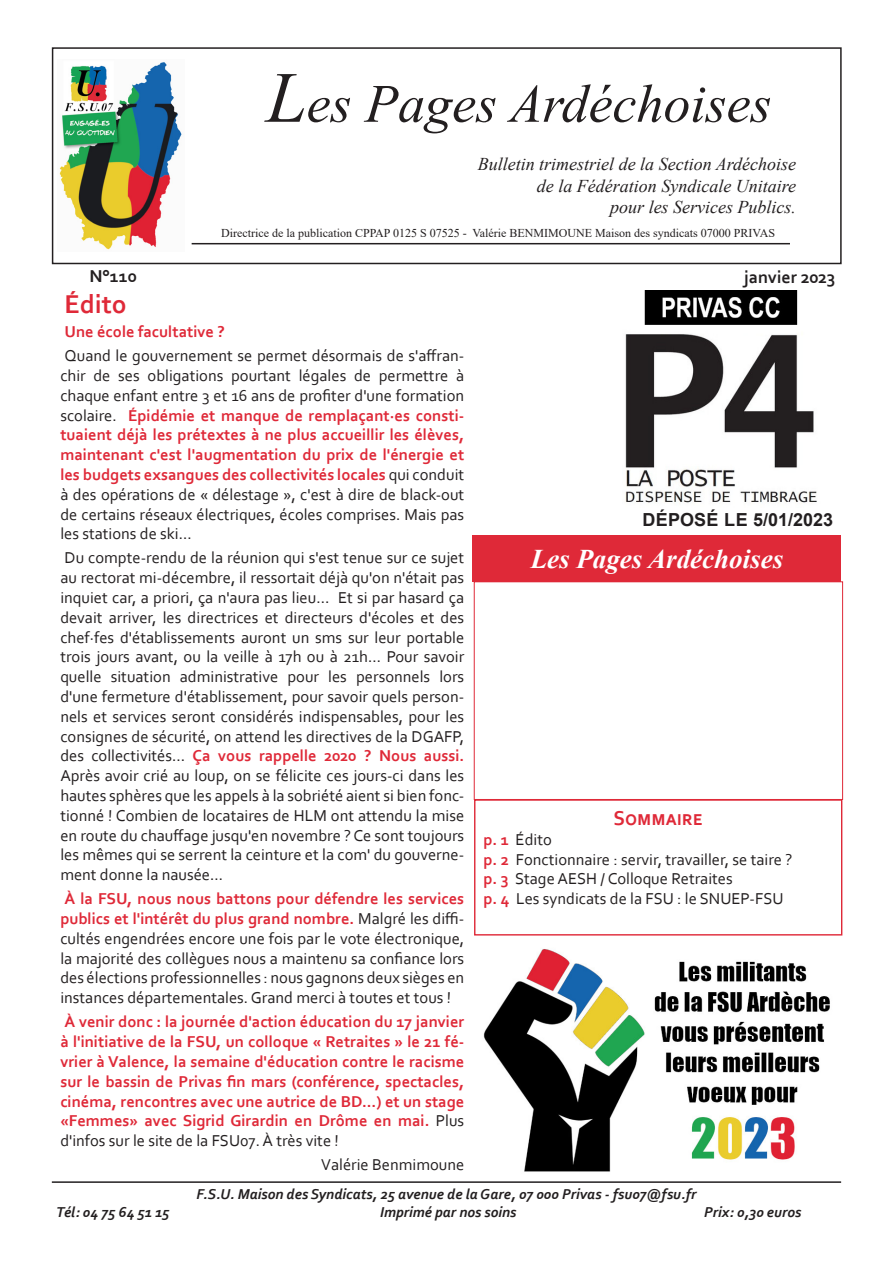
<style>
.page{position:relative;width:893px;height:1263px;background:#fff}
.page>*{position:absolute;margin:0;border:0;box-sizing:border-box;transform-origin:0 0}
.t1{font:italic 54px "Times New Roman";color:#231f20}
.t2{font:italic 700 27px "Times New Roman";color:#fff}
.t3{font:700 27px "Corbel";color:#df2938}
.t4{font:700 21px "Corbel";color:#df2938;scale:.95 1}
.t5{font:italic 18px "Times New Roman";color:#231f20}
.t6{font:700 18px "Arial";color:#231f20}
.t7{font:700 18px "Corbel";color:#231f20}
.t8{font:16.5px/19.8px "Corbel";color:#231f20;text-align:justify}
.t9{font:700 16.5px/19.8px "Corbel";color:#df2938;text-align:justify}
.t10{font:italic 700 15px "Corbel";color:#231f20}
.t11{font:12px "Times New Roman";color:#231f20}
.s1{font-size:72px}
.s2{font-weight:700;color:#df2938}
.s3{font-weight:400;color:#231f20}
</style>
<div class="page">
<div style="left:52px;top:47px;width:790px;height:217px;border:2px solid #231f20"></div>
<hr style="left:192px;top:243px;width:598px;height:1px;background:#231f20">
<div style="left:473px;top:535px;width:368px;height:47px;background:#df2938"></div>
<div style="left:474px;top:582px;width:369px;height:218px;border:1px solid #df2938"></div>
<hr style="left:52px;top:1181px;width:789px;height:2px;background:#231f20">
<div style="left:474px;top:799px;width:368px;height:136px;border:1px solid #df2938"></div>
<img style="left:625px;top:291px;width:192px;height:212px">
<img style="left:59px;top:62px;width:123px;height:188px">
<img style="left:483px;top:949px;width:347px;height:223px">
<p class="t1" style="left:266px;top:67px;width:506px"><span class="s1">L</span>es Pages Ardéchoises</p>
<p class="t5" style="left:478px;top:152px;width:320px">Bulletin trimestriel de la Section Ardéchoise</p>
<p class="t5" style="left:537px;top:173px;width:261px">de la Fédération Syndicale Unitaire</p>
<p class="t5" style="left:610px;top:195px;width:187px">pour les Services Publics.</p>
<p class="t11" style="left:221px;top:225px;width:555px">Directrice de la publication CPPAP 0125 S 07525 - Valérie BENMIMOUNE Maison des syndicats 07000 PRIVAS</p>
<p class="t7" style="left:89px;top:264px;width:49px">N°110</p>
<p class="t7" style="left:744px;top:265px;width:93px">janvier 2023</p>
<p class="t3" style="left:65px;top:287px;width:64px">Édito</p>
<p class="t9" style="left:65px;top:321px;width:162px">Une école facultative ?</p>
<p class="t8" style="left:60px;top:345px;width:405px">Quand le gouvernement se permet désormais de s'affran&shy;chir de ses obligations pourtant légales de permettre à chaque enfant entre 3 et 16 ans de profiter d'une formation scolaire. <span class="s2">Épidémie et manque de remplaçant·es consti&shy;tuaient déjà les prétextes à ne plus accueillir les élèves, maintenant c'est l'augmentation du prix de l'énergie et les budgets exsangues des collectivités locales</span> qui conduit à des opérations de « délestage », c'est à dire de black-out de certains réseaux électriques, écoles comprises. Mais pas les stations de ski...</p>
<p class="t8" style="left:60px;top:548px;width:405px">Du compte-rendu de la réunion qui s'est tenue sur ce sujet au rectorat mi-décembre, il ressortait déjà qu'on n'était pas inquiet car, a priori, ça n'aura pas lieu… Et si par hasard ça devait arriver, les directrices et directeurs d'écoles et des chef·fes d'établissements auront un sms sur leur portable trois jours avant, ou la veille à 17h ou à 21h... Pour savoir quelle situation administrative pour les personnels lors d'une fermeture d'établissement, pour savoir quels person&shy;nels et services seront considérés indispensables, pour les consignes de sécurité, on attend les directives de la DGAFP, des collectivités… <span class="s2">Ça vous rappelle 2020 ? Nous aussi.<br></span>Après avoir crié au loup, on se félicite ces jours-ci dans les hautes sphères que les appels à la sobriété aient si bien fonc&shy;tionné ! Combien de locataires de HLM ont attendu la mise en route du chauffage jusqu'en novembre ? Ce sont toujours les mêmes qui se serrent la ceinture et la com' du gouverne&shy;ment donne la nausée...</p>
<p class="t8" style="left:60px;top:888px;width:405px"><span class="s2">À la FSU, nous nous battons pour défendre les services publics et l'intérêt du plus grand nombre.</span> Malgré les diffi&shy;cultés engendrées encore une fois par le vote électronique, la majorité des collègues nous a maintenu sa confiance lors des élections professionnelles : nous gagnons deux sièges en instances départementales. Grand merci à toutes et tous !</p>
<p class="t9" style="left:60px;top:1011px;width:405px">À venir donc : la journée d'action éducation du 17 janvier à l'initiative de la FSU, un colloque « Retraites » le 21 fé&shy;vrier à Valence, la semaine d'éducation contre le racisme sur le bassin de Privas fin mars (conférence, spectacles, cinéma, rencontres avec une autrice de BD...) et un stage «Femmes» avec Sigrid Girardin en Drôme en mai. <span class="s3">Plus d'infos sur le site de la FSU07. À très vite !</span></p>
<p class="t8" style="left:321px;top:1154px;width:145px">Valérie Benmimoune</p>
<p class="t6" style="left:642px;top:506px;width:192px">DÉPOSÉ LE 5/01/2023</p>
<p class="t2" style="left:531px;top:540px;width:254px">Les Pages Ardéchoises</p>
<p class="t4" style="left:614px;top:805px;width:95px">Sommaire</p>
<p class="t8" style="left:483px;top:829px;width:70px"><span class="s2">p. 1</span> Édito</p>
<p class="t8" style="left:483px;top:849px;width:310px"><span class="s2">p. 2</span> Fonctionnaire : servir, travailler, se taire ?</p>
<p class="t8" style="left:483px;top:868px;width:251px"><span class="s2">p. 3</span> Stage AESH / Colloque Retraites</p>
<p class="t8" style="left:483px;top:888px;width:302px"><span class="s2">p. 4</span> Les syndicats de la FSU : le SNUEP-FSU</p>
<p class="t10" style="left:196px;top:1184px;width:501px">F.S.U. Maison des Syndicats, 25 avenue de la Gare, 07 000 Privas - fsu07@fsu.fr</p>
<p class="t10" style="left:56px;top:1202px;width:115px">Tél: 04 75 64 51 15</p>
<p class="t10" style="left:380px;top:1202px;width:138px">Imprimé par nos soins</p>
<p class="t10" style="left:704px;top:1202px;width:99px">Prix: 0,30 euros</p>
</div>
